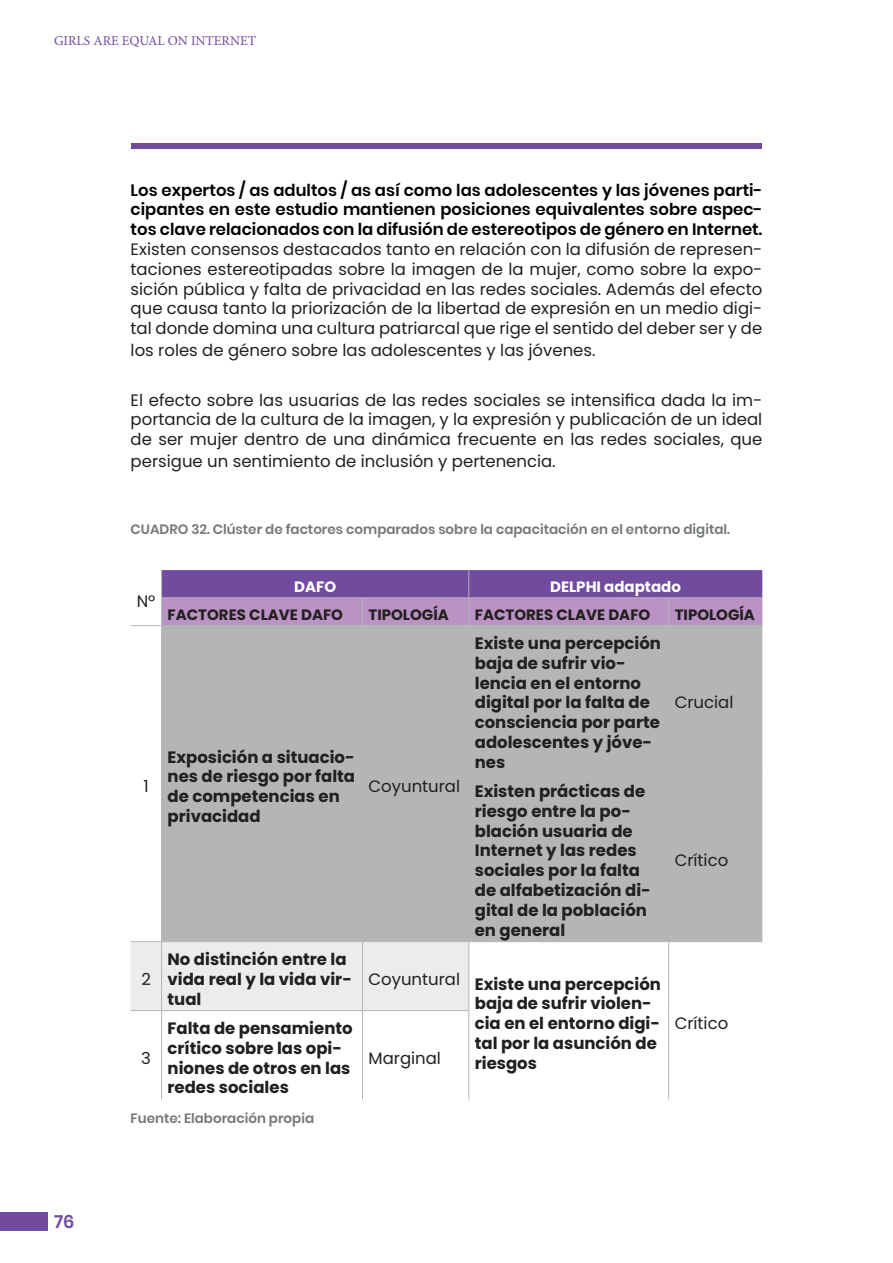
<style>
.page{position:relative;width:893px;height:1263px;background:#fff}
.page>*{position:absolute;margin:0;border:0;box-sizing:border-box;transform-origin:0 0}
.t1{font:600 18px "Poppins";color:#714b9e}
.t2{font:16.5px/19.8px "Poppins";color:#221f1f;text-align:justify}
.t3{font:700 16.5px/19.8px "Poppins";color:#221f1f}
.t4{font:600 16.5px/19.8px "Poppins";color:#000;text-align:justify}
.t5{font:700 15px "Poppins";color:#221f1f}
.t6{font:700 15px "Poppins";color:#fff}
.t7{font:600 13.5px "Poppins";color:#74787a}
.t8{font:13.5px "Minion Pro";color:#714b9e}
</style>
<div class="page">
<div style="left:0;top:1212px;width:47px;height:19px;background:#714b9e"></div>
<div style="left:162px;top:626px;width:600px;height:315px;background:#b3b5b6"></div>
<div style="left:131px;top:942px;width:337px;height:68px;background:#ececeb"></div>
<svg style="left:161px;top:570px;width:601px;height:55px;background:#9670b0"></svg>
<hr style="left:131px;top:625px;width:31px;height:1px;background:#b3b5b6">
<hr style="left:162px;top:625px;width:200px;height:1px;background:#b3b5b6">
<hr style="left:161px;top:626px;width:1px;height:148px;background:#b3b5b6">
<hr style="left:362px;top:625px;width:107px;height:1px;background:#b3b5b6">
<hr style="left:362px;top:626px;width:1px;height:148px;background:#b3b5b6">
<hr style="left:469px;top:625px;width:200px;height:1px;background:#b3b5b6">
<hr style="left:468px;top:626px;width:1px;height:147px;background:#b3b5b6">
<hr style="left:669px;top:625px;width:93px;height:1px;background:#b3b5b6">
<hr style="left:668px;top:626px;width:1px;height:147px;background:#b3b5b6">
<hr style="left:161px;top:774px;width:1px;height:167px;background:#b3b5b6">
<hr style="left:362px;top:774px;width:1px;height:167px;background:#b3b5b6">
<hr style="left:468px;top:773px;width:201px;height:1px;background:#b3b5b6">
<hr style="left:468px;top:774px;width:1px;height:167px;background:#b3b5b6">
<hr style="left:669px;top:773px;width:93px;height:1px;background:#b3b5b6">
<hr style="left:668px;top:774px;width:1px;height:167px;background:#b3b5b6">
<hr style="left:131px;top:941px;width:31px;height:1px;background:#b3b5b6">
<hr style="left:162px;top:941px;width:200px;height:1px;background:#b3b5b6">
<hr style="left:161px;top:942px;width:1px;height:68px;background:#b3b5b6">
<hr style="left:362px;top:941px;width:107px;height:1px;background:#b3b5b6">
<hr style="left:362px;top:942px;width:1px;height:68px;background:#b3b5b6">
<hr style="left:469px;top:941px;width:200px;height:1px;background:#b3b5b6">
<hr style="left:468px;top:942px;width:1px;height:68px;background:#b3b5b6">
<hr style="left:669px;top:941px;width:93px;height:1px;background:#b3b5b6">
<hr style="left:668px;top:942px;width:1px;height:68px;background:#b3b5b6">
<hr style="left:131px;top:1010px;width:31px;height:1px;background:#b3b5b6">
<hr style="left:162px;top:1010px;width:200px;height:1px;background:#b3b5b6">
<hr style="left:161px;top:1011px;width:1px;height:88px;background:#b3b5b6">
<hr style="left:362px;top:1010px;width:107px;height:1px;background:#b3b5b6">
<hr style="left:362px;top:1011px;width:1px;height:88px;background:#b3b5b6">
<hr style="left:468px;top:1011px;width:1px;height:88px;background:#b3b5b6">
<hr style="left:668px;top:1010px;width:1px;height:89px;background:#b3b5b6">
<div style="left:131px;top:143px;width:631px;height:6px;background:#714b9e"></div>
<p class="t8" style="left:54px;top:35px;width:203px">GIRLS ARE EQUAL ON INTERNET</p>
<p class="t4" style="left:131px;top:180px;width:633px">Los expertos / as adultos / as así como las adolescentes y las jóvenes parti&shy;cipantes en este estudio mantienen posiciones equivalentes sobre aspec&shy;tos clave relacionados con la difusión de estereotipos de género en Internet.</p>
<p class="t2" style="left:131px;top:239px;width:633px">Existen consensos destacados tanto en relación con la difusión de represen&shy;taciones estereotipadas sobre la imagen de la mujer, como sobre la expo&shy;sición pública y falta de privacidad en las redes sociales. Además del efecto que causa tanto la priorización de la libertad de expresión en un medio digi&shy;tal donde domina una cultura patriarcal que rige el sentido del deber ser y de</p>
<p class="t2" style="left:131px;top:340px;width:466px">los roles de género sobre las adolescentes y las jóvenes.</p>
<p class="t2" style="left:131px;top:390px;width:633px">El efecto sobre las usuarias de las redes sociales se intensifica dada la im&shy;portancia de la cultura de la imagen, y la expresión y publicación de un ideal de ser mujer dentro de una dinámica frecuente en las redes sociales, que</p>
<p class="t2" style="left:131px;top:451px;width:427px">persigue un sentimiento de inclusión y pertenencia.</p>
<p class="t7" style="left:131px;top:521px;width:601px">CUADRO 32. Clúster de factores comparados sobre la capacitación en el entorno digital.</p>
<p class="t2" style="left:137px;top:591px;width:20px">Nº</p>
<p class="t6" style="left:294px;top:578px;width:43px">DAFO</p>
<p class="t6" style="left:550px;top:578px;width:132px">DELPHI adaptado</p>
<p class="t5" style="left:168px;top:606px;width:177px">FACTORES CLAVE DAFO</p>
<p class="t5" style="left:368px;top:606px;width:82px">TIPOLOGÍA</p>
<p class="t5" style="left:475px;top:606px;width:177px">FACTORES CLAVE DAFO</p>
<p class="t5" style="left:675px;top:606px;width:82px">TIPOLOGÍA</p>
<p class="t2" style="left:143px;top:777px;width:7px">1</p>
<p class="t3" style="left:168px;top:747px;width:189px">Exposición a situacio&shy;nes de riesgo por falta de competencias en privacidad</p>
<p class="t2" style="left:368px;top:777px;width:93px">Coyuntural</p>
<p class="t3" style="left:475px;top:634px;width:188px">Existe una percepción baja de sufrir vio&shy;lencia en el entorno digital por la falta de consciencia por parte adolescentes y jóve&shy;nes</p>
<p class="t3" style="left:475px;top:781px;width:178px">Existen prácticas de riesgo entre la po&shy;blación usuaria de<br>Internet y las redes sociales por la falta de alfabetización di&shy;gital de la población en general</p>
<p class="t2" style="left:675px;top:693px;width:60px">Crucial</p>
<p class="t2" style="left:675px;top:851px;width:55px">Crítico</p>
<p class="t2" style="left:141px;top:969px;width:11px">2</p>
<p class="t2" style="left:141px;top:1048px;width:11px">3</p>
<p class="t3" style="left:168px;top:949px;width:186px">No distinción entre la vida real y la vida vir&shy;tual</p>
<p class="t3" style="left:168px;top:1018px;width:187px">Falta de pensamiento crítico sobre las opi&shy;niones de otros en las redes sociales</p>
<p class="t3" style="left:475px;top:974px;width:188px;text-indent:-106px"><sup>Coyuntural</sup> Existe una percepción baja de sufrir violen&shy;cia en el entorno digi&shy;tal por la asunción de riesgos</p>
<p class="t2" style="left:368px;top:1048px;width:74px">Marginal</p>
<p class="t2" style="left:675px;top:1014px;width:55px">Crítico</p>
<p class="t1" style="left:54px;top:1211px;width:22px">76</p>
<p class="t7" style="left:131px;top:1111px;width:185px">Fuente: Elaboración propia</p>
</div>
